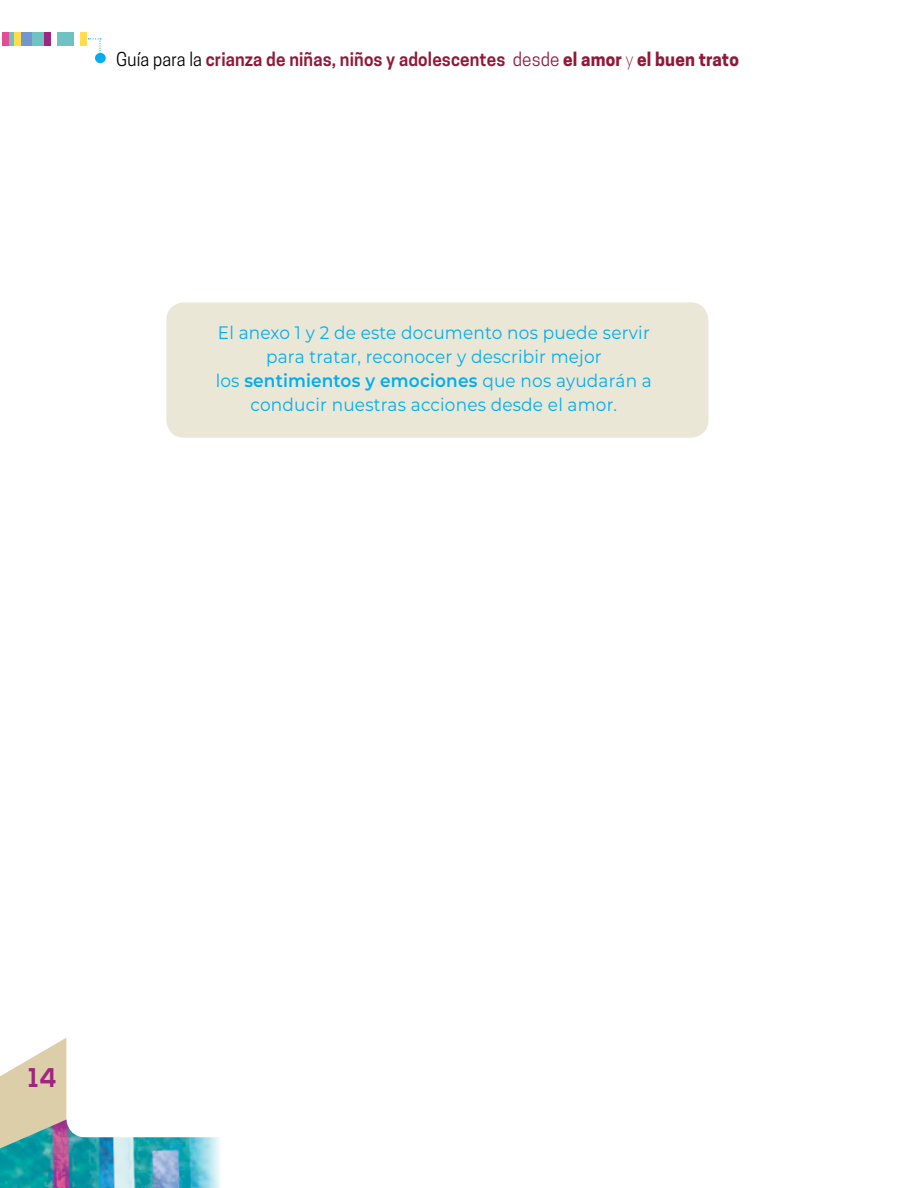
<style>
.page{position:relative;width:918px;height:1188px;background:#fff}
.page>*{position:absolute;margin:0;border:0;box-sizing:border-box;transform-origin:0 0}
.t1{font:700 27px "Nexa";color:#9e2680;scale:.95 1}
.t2{font:18px/24px "Montserrat";letter-spacing:.01em;color:#00aeef;text-align:center;scale:.94 1}
.t3{font:600 18px "Cooper Hewitt";letter-spacing:.01em;color:#901937;scale:.95 1}
.s1{font-weight:400;color:#000}
.s2{font-weight:400}
.s3{font-weight:700}
.s4{font-weight:300}
.s5{font-weight:600}
</style>
<div class="page">
<img style="left:0;top:1038px;width:220px;height:150px">
<svg style="left:66px;top:1037px;width:154px;height:100px"></svg>
<div style="left:80px;top:32px;width:7px;height:14px;background:#ffdc50"></div>
<div style="left:57px;top:32px;width:16px;height:14px;background:#6fc2c1"></div>
<div style="left:32px;top:32px;width:12px;height:14px;background:#6fc2c1"></div>
<div style="left:8px;top:32px;width:6px;height:14px;background:#6fc2c1"></div>
<div style="left:21px;top:32px;width:11px;height:14px;background:#7396ce"></div>
<div style="left:2px;top:32px;width:6px;height:14px;background:#e54c95"></div>
<div style="left:44px;top:32px;width:7px;height:14px;background:#9e2680"></div>
<div style="left:14px;top:32px;width:6px;height:14px;background:#ffdc50"></div>
<div style="left:95px;top:53px;width:11px;height:10px;background:#00aeef;border-radius:50%"></div>
<svg style="left:88px;top:38px;width:13px;height:19px"></svg>
<div style="left:166px;top:302px;width:542px;height:136px;background:#eae7d7;border-radius:18px"></div>
<p class="t3" style="left:116px;top:49px;width:657px"><span class="s1">Guía para la</span> crianza de niñas, niños y adolescentes <span class="s2">desde</span> <span class="s3">el amor</span> <span class="s4">y</span> <span class="s3">el buen trato</span></p>
<p class="t2" style="left:216px;top:320px;width:466px">El anexo 1 y 2 de este documento nos puede servir para tratar, reconocer y describir mejor<br>los <span class="s5">sentimientos y emociones</span> que nos ayudarán a conducir nuestras acciones desde el amor.</p>
<h1 class="t1" style="left:29px;top:1062px;width:31px">14</h1>
</div>
